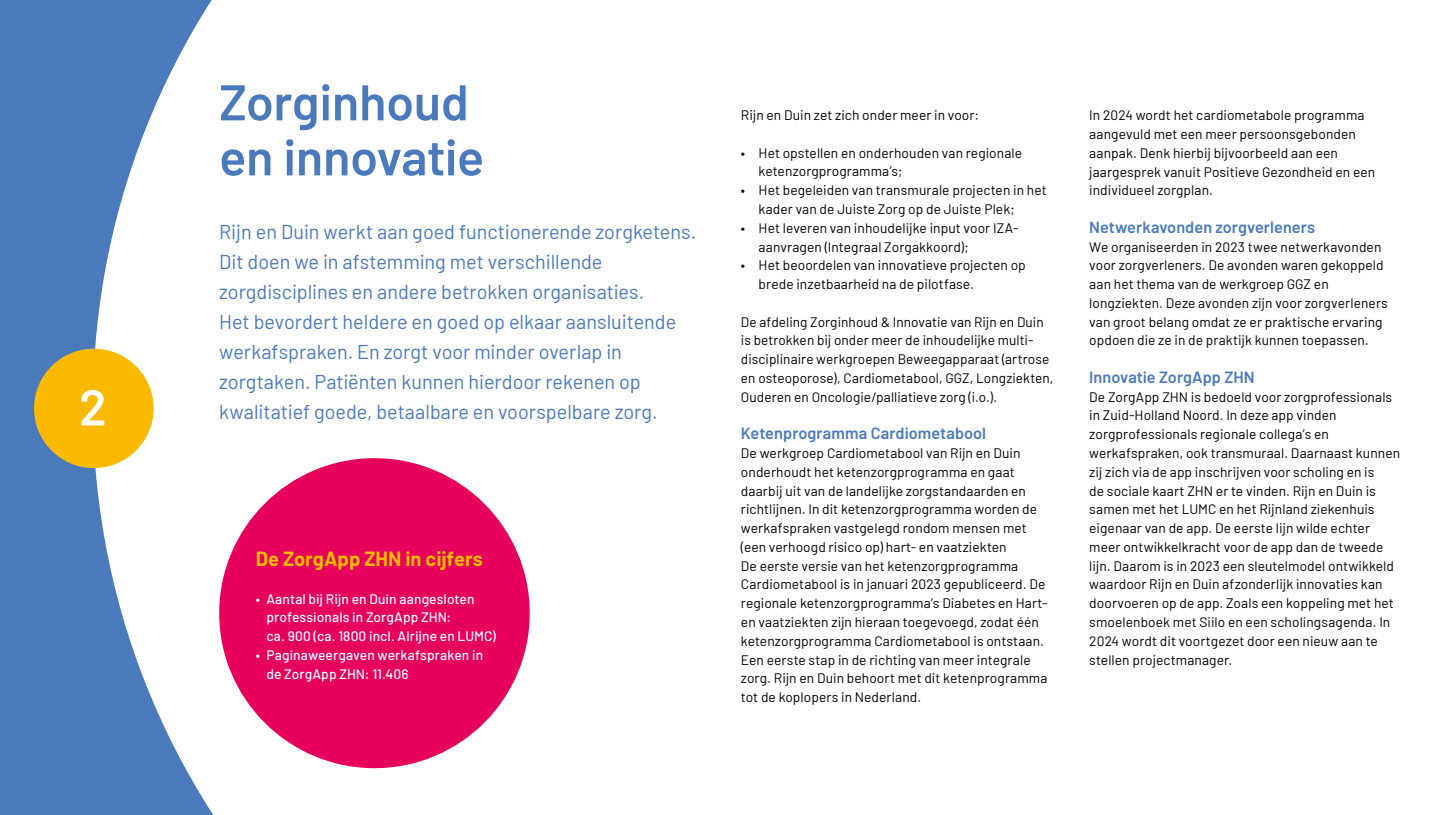
<style>
.page{position:relative;width:1448px;height:815px;background:#fff}
.page>*{position:absolute;margin:0;border:0;box-sizing:border-box;transform-origin:0 0}
.t1{font:600 50px/55px "Barlow";letter-spacing:-.005em;color:#4a79bc}
.t2{font:600 50px "Barlow";color:#fff}
.t3{font:20px/30px "Barlow";color:#4a79bc}
.t4{font:700 20px "Barlow";color:#fbba00}
.t5{font:600 16.25px "Barlow";letter-spacing:.005em;color:#4a79bc}
.t6{font:13.75px/18.8px "Barlow";letter-spacing:.005em;color:#000}
.t7{font:500 13.75px/18.8px "Barlow";letter-spacing:.01em;color:#fff}
</style>
<div class="page">
<div style="left:0;top:0;width:364px;height:814px;background:#4a79bc"></div>
<svg style="left:93px;top:0;width:437px;height:814px;fill:#fff"></svg>
<div style="left:34px;top:348px;width:120px;height:120px;background:#fbba00;border-radius:50%"></div>
<div style="left:219px;top:458px;width:310px;height:309px;background:#e6005b;border-radius:50%"></div>
<h1 class="t2" style="left:79px;top:370px;width:29px">2</h1>
<h1 class="t1" style="left:219px;top:71px;width:266px">Zorginhoud en innovatie</h1>
<p class="t3" style="left:219px;top:215px;width:478px">Rijn en Duin werkt aan goed functionerende zorgketens.<br>Dit doen we in afstemming met verschillende zorgdisciplines en andere betrokken organisaties.<br>Het bevordert heldere en goed op elkaar aansluitende werkafspraken. En zorgt voor minder overlap in zorgtaken. Patiënten kunnen hierdoor rekenen op kwalitatief goede, betaalbare en voorspelbare zorg.</p>
<h2 class="t4" style="left:256px;top:543px;width:229px">De ZorgApp ZHN in cijfers</h2>
<p class="t7" style="left:266px;top:587px;width:231px;text-indent:-11px">• Aantal bij Rijn en Duin aangesloten professionals in ZorgApp ZHN:<br>ca. 900 (ca. 1800 incl. Alrijne en LUMC)</p>
<p class="t7" style="left:266px;top:644px;width:218px;text-indent:-11px">• Paginaweergaven werkafspraken in de ZorgApp ZHN: 11.406</p>
<p class="t6" style="left:741px;top:105px;width:240px">Rijn en Duin zet zich onder meer in voor:</p>
<p class="t6" style="left:758px;top:142px;width:265px;text-indent:-18px">• Het opstellen en onderhouden van regionale ketenzorgprogramma’s;</p>
<p class="t6" style="left:758px;top:180px;width:289px;text-indent:-18px">• Het begeleiden van transmurale projecten in het kader van de Juiste Zorg op de Juiste Plek;</p>
<p class="t6" style="left:758px;top:217px;width:261px;text-indent:-18px">• Het leveren van inhoudelijke input voor IZA&shy;aanvragen (Integraal Zorgakkoord);</p>
<p class="t6" style="left:758px;top:255px;width:268px;text-indent:-18px">• Het beoordelen van innovatieve projecten op brede inzetbaarheid na de pilotfase.</p>
<p class="t6" style="left:741px;top:311px;width:314px">De afdeling Zorginhoud &amp; Innovatie van Rijn en Duin is betrokken bij onder meer de inhoudelijke multi&shy;disciplinaire werkgroepen Beweegapparaat (artrose en osteoporose), Cardiometabool, GGZ, Longziekten, Ouderen en Oncologie/palliatieve zorg (i.o.).</p>
<p class="t5" style="left:741px;top:421px;width:247px">Ketenprogramma Cardiometabool</p>
<p class="t6" style="left:741px;top:442px;width:308px">De werkgroep Cardiometabool van Rijn en Duin onderhoudt het ketenzorgprogramma en gaat daarbij uit van de landelijke zorgstandaarden en richtlijnen. In dit ketenzorgprogramma worden de werkafspraken vastgelegd rondom mensen met (een verhoogd risico op) hart- en vaatziekten<br>De eerste versie van het ketenzorgprogramma Cardiometabool is in januari 2023 gepubliceerd. De regionale ketenzorgprogramma’s Diabetes en Hart&shy;en vaatziekten zijn hieraan toegevoegd, zodat één ketenzorgprogramma Cardiometabool is ontstaan.<br>Een eerste stap in de richting van meer integrale zorg. Rijn en Duin behoort met dit ketenprogramma tot de koplopers in Nederland.</p>
<p class="t6" style="left:1089px;top:105px;width:287px">In 2024 wordt het cardiometabole programma aangevuld met een meer persoonsgebonden aanpak. Denk hierbij bijvoorbeeld aan een jaargesprek vanuit Positieve Gezondheid en een individueel zorgplan.</p>
<p class="t5" style="left:1089px;top:215px;width:227px">Netwerkavonden zorgverleners</p>
<p class="t6" style="left:1089px;top:236px;width:300px">We organiseerden in 2023 twee netwerkavonden voor zorgverleners. De avonden waren gekoppeld aan het thema van de werkgroep GGZ en longziekten. Deze avonden zijn voor zorgverleners van groot belang omdat ze er praktische ervaring opdoen die ze in de praktijk kunnen toepassen.</p>
<p class="t5" style="left:1089px;top:365px;width:167px">Innovatie ZorgApp ZHN</p>
<p class="t6" style="left:1089px;top:386px;width:312px">De ZorgApp ZHN is bedoeld voor zorgprofessionals in Zuid-Holland Noord. In deze app vinden zorgprofessionals regionale collega’s en werkafspraken, ook transmuraal. Daarnaast kunnen zij zich via de app inschrijven voor scholing en is<br>de sociale kaart ZHN er te vinden. Rijn en Duin is samen met het LUMC en het Rijnland ziekenhuis eigenaar van de app. De eerste lijn wilde echter meer ontwikkelkracht voor de app dan de tweede lijn. Daarom is in 2023 een sleutelmodel ontwikkeld waardoor Rijn en Duin afzonderlijk innovaties kan doorvoeren op de app. Zoals een koppeling met het smoelenboek met Siilo en een scholingsagenda. In 2024 wordt dit voortgezet door een nieuw aan te stellen projectmanager.</p>
</div>
